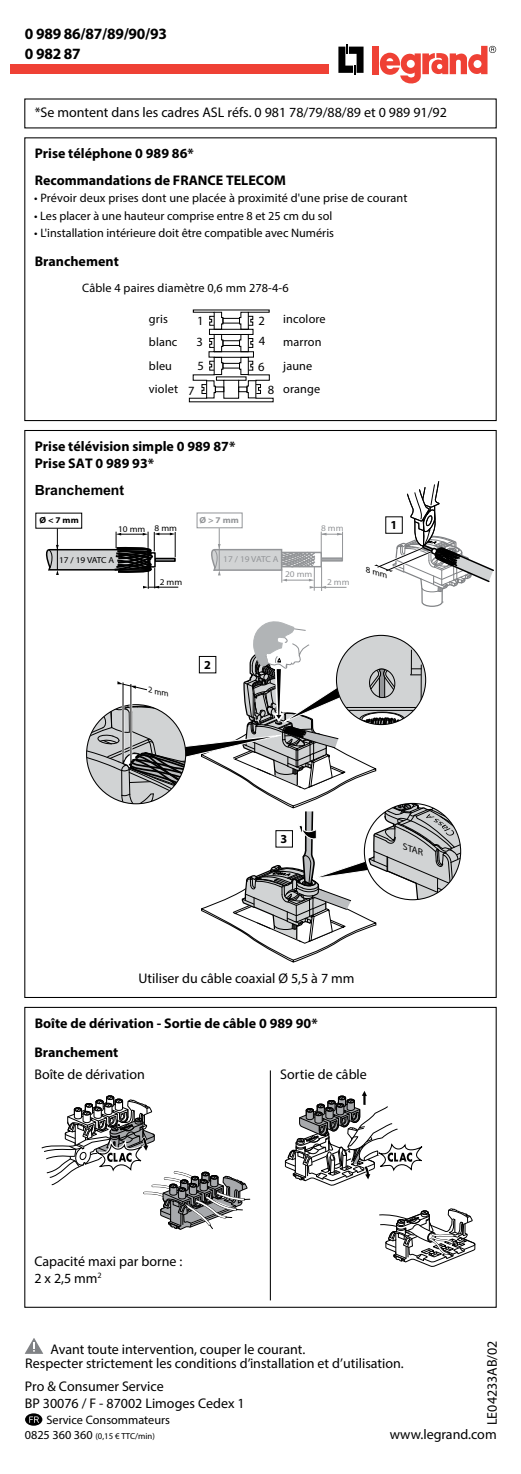
<style>
.page{position:relative;width:521px;height:1474px;background:#fff}
.page>*{position:absolute;margin:0;border:0;box-sizing:border-box;transform-origin:0 0}
.t1{font:700 15.75px/19.8px "Myriad Pro";letter-spacing:-.015em;color:#000}
.t2{font:14px/16.8px "Myriad Pro";color:#000}
.t3{font:700 14px/16.8px "Myriad Pro";color:#000}
.t4{font:700 14px "Arial";color:#000}
.t5{font:12.6px "Myriad Pro";color:#000}
.t6{font:12.25px/23.4px "Myriad Pro";color:#000}
.t7{font:700 12.25px "Myriad Pro";color:#000}
.t8{font:italic 8.92px "Myriad Pro";color:#000;scale:1.17 1}
.t9{font:8.75px "Myriad Pro";color:#000}
.t10{font:8.75px "Myriad Pro";color:#000;scale:1.07 1}
.t11{font:8.75px "Myriad Pro";color:#939598;scale:1.07 1}
.t12{font:700 8.75px "Myriad Pro";color:#000;scale:1.07 1}
.t13{font:700 8.75px "Myriad Pro";color:#939598;scale:1.07 1}
.s1{font-size:12.25px}
</style>
<div class="page">
<svg style="left:338px;top:44px;width:25px;height:31px"></svg>
<div style="left:373px;top:46px;width:6px;height:28px;background:#ef4135"></div>
<svg style="left:380px;top:46px;width:116px;height:38px"></svg>
<div style="left:10px;top:64px;width:318px;height:10px;background:#ef4135"></div>
<svg style="left:25px;top:1338px;width:18px;height:15px"></svg>
<svg style="left:25px;top:1413px;width:17px;height:12px"></svg>
<svg style="left:29px;top:1416px;width:10px;height:6px"></svg>
<div style="left:24px;top:137px;width:473px;height:284px;border:1px solid #000"></div>
<svg style="left:189px;top:309px;width:85px;height:93px"></svg>
<div style="left:24px;top:1006px;width:473px;height:301px;border:1px solid #000"></div>
<hr style="left:270px;top:1070px;width:1px;height:230px;background:#000">
<svg style="left:379px;top:1208px;width:97px;height:59px"></svg>
<svg style="left:41px;top:1095px;width:209px;height:135px"></svg>
<svg style="left:285px;top:1091px;width:138px;height:95px"></svg>
<svg style="left:43px;top:481px;width:451px;height:481px"></svg>
<p class="t1" style="left:25px;top:23px;width:144px">0 989 86/87/89/90/93<br>0 982 87</p>
<p class="t2" style="left:35px;top:104px;width:414px">*Se montent dans les cadres ASL réfs. 0 981 78/79/88/89 et 0 989 91/92</p>
<p class="t3" style="left:35px;top:145px;width:161px">Prise téléphone 0 989 86*</p>
<p class="t3" style="left:35px;top:171px;width:253px">Recommandations de FRANCE TELECOM</p>
<p class="t6" style="left:34px;top:186px;width:375px">• Prévoir deux prises dont une placée à proximité d'une prise de courant</p>
<p class="t6" style="left:34px;top:204px;width:300px">• Les placer à une hauteur comprise entre 8 et 25 cm du sol</p>
<p class="t6" style="left:34px;top:221px;width:301px">• L'installation intérieure doit être compatible avec Numéris</p>
<p class="t3" style="left:35px;top:253px;width:86px">Branchement</p>
<p class="t6" style="left:82px;top:276px;width:208px">Câble 4 paires diamètre 0,6 mm 278-4-6</p>
<p class="t5" style="left:197px;top:313px;width:8px">1</p>
<p class="t5" style="left:258px;top:313px;width:8px">2</p>
<p class="t5" style="left:196px;top:333px;width:8px">3</p>
<p class="t5" style="left:259px;top:333px;width:8px">4</p>
<p class="t5" style="left:197px;top:358px;width:8px">5</p>
<p class="t5" style="left:258px;top:358px;width:8px">6</p>
<p class="t5" style="left:188px;top:382px;width:8px">7</p>
<p class="t5" style="left:268px;top:382px;width:8px">8</p>
<p class="t6" style="left:149px;top:306px;width:31px">gris blanc bleu violet</p>
<p class="t6" style="left:283px;top:307px;width:44px">incolore marron jaune orange</p>
<p class="t3" style="left:35px;top:437px;width:202px">Prise télévision simple 0 989 87*<br>Prise SAT 0 989 93*</p>
<p class="t4" style="left:35px;top:481px;width:91px">Branchement</p>
<p class="t12" style="left:39px;top:514px;width:38px">Ø &lt; 7 mm</p>
<p class="t13" style="left:199px;top:514px;width:38px">Ø &gt; 7 mm</p>
<p class="t10" style="left:155px;top:523px;width:22px">8 mm</p>
<p class="t10" style="left:118px;top:523px;width:27px">10 mm</p>
<p class="t11" style="left:321px;top:522px;width:22px">8 mm</p>
<p class="t10" style="left:59px;top:554px;width:53px">17 / 19 VATC A</p>
<p class="t11" style="left:223px;top:554px;width:53px">17 / 19 VATC A</p>
<p class="t10" style="left:160px;top:577px;width:22px">2 mm</p>
<p class="t11" style="left:285px;top:569px;width:27px">20 mm</p>
<p class="t11" style="left:327px;top:577px;width:22px">2 mm</p>
<p class="t7" style="left:204px;top:656px;width:8px">2</p>
<p class="t7" style="left:390px;top:517px;width:8px">1</p>
<p class="t7" style="left:281px;top:831px;width:8px">3</p>
<p class="t8" style="left:406px;top:841px;width:20px;rotate:20deg">STAR</p>
<p class="t2" style="left:138px;top:969px;width:218px">Utiliser du câble coaxial Ø 5,5 à 7 mm</p>
<p class="t3" style="left:34px;top:1008px;width:285px;line-height:29.1px">Boîte de dérivation - Sortie de câble 0 989 90*<br>Branchement</p>
<p class="t2" style="left:34px;top:1065px;width:112px">Boîte de dérivation</p>
<p class="t2" style="left:280px;top:1065px;width:88px">Sortie de câble</p>
<p class="t2" style="left:34px;top:1252px;width:149px">Capacité maxi par borne :<br>2 x 2,5 mm<sup>2</sup></p>
<p class="t2" style="left:483px;top:1424px;width:86px;rotate:-90deg">LE04233AB/02</p>
<p class="t2" style="left:25px;top:1342px;width:380px;line-height:14px;text-indent:25px">Avant toute intervention, couper le courant.<br>Respecter strictement les conditions d’installation et d’utilisation.</p>
<p class="t2" style="left:25px;top:1377px;width:221px">Pro &amp; Consumer Service<br>BP 30076 / F - 87002 Limoges Cedex 1</p>
<p class="t6" style="left:47px;top:1408px;width:125px">Service Consommateurs</p>
<p class="t9" style="left:25px;top:1430px;width:132px"><span class="s1">0825 360 360</span> (0,15 € TTC/min)</p>
<p class="t2" style="left:390px;top:1425px;width:108px">www.legrand.com</p>
</div>
